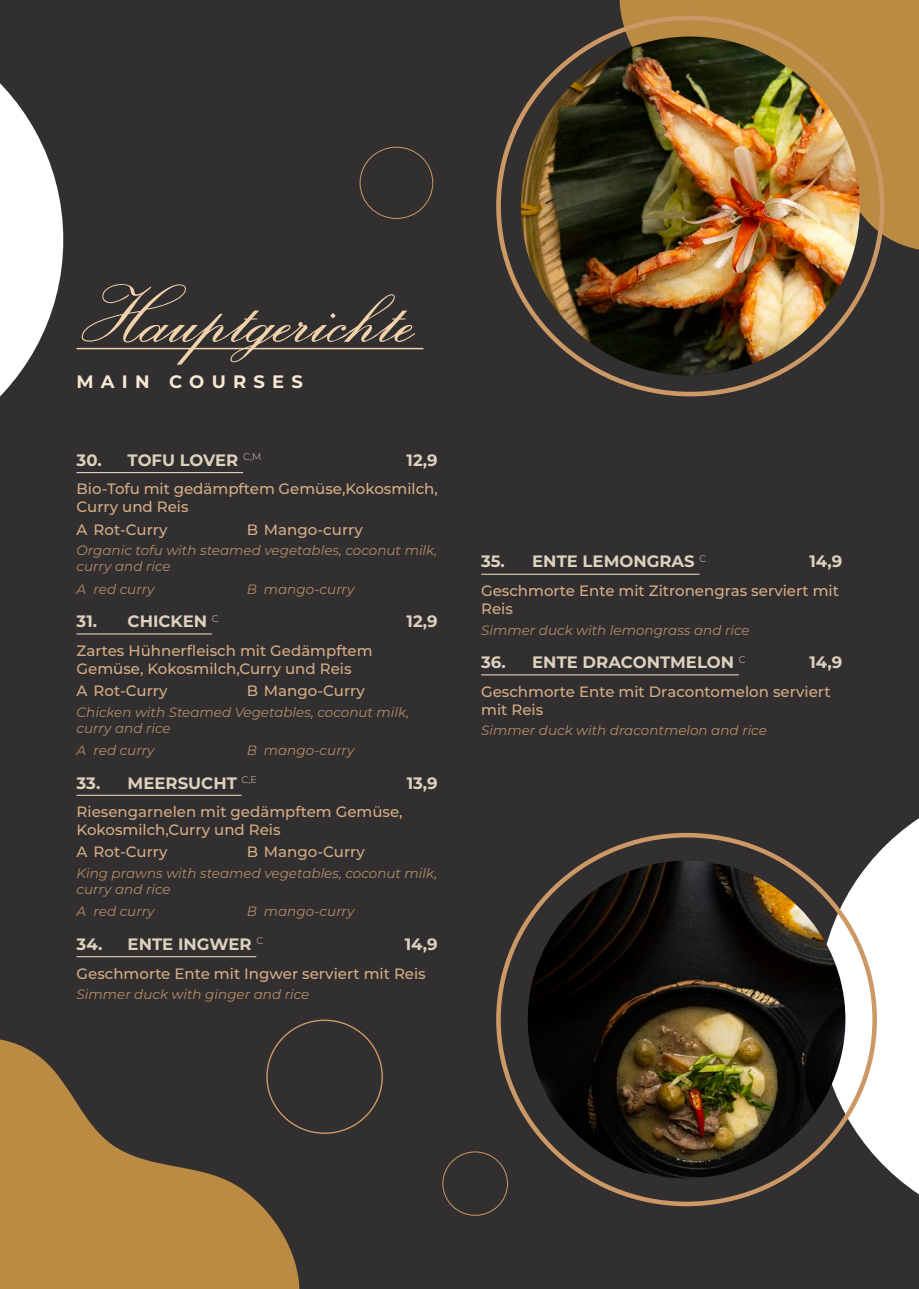
<style>
.page{position:relative;width:919px;height:1289px;background:#fff}
.page>*{position:absolute;margin:0;border:0;box-sizing:border-box;transform-origin:0 0}
.t1{font:82.5px "Exmouth";color:#f2d2ab}
.t2{font:700 18px "Montserrat";letter-spacing:.4em;color:#f8e8d2}
.t3{font:700 16.5px "Montserrat";color:#ded2be}
.t4{font:500 15px/18px "Montserrat";color:#d6ad85}
.t5{font:italic 13.5px/16.2px "Montserrat";color:#b58d68}
</style>
<div class="page">
<div style="left:0;top:0;width:918px;height:1288px;background:#312f30"></div>
<svg style="left:619px;top:0;width:299px;height:249px;background:#b78844"></svg>
<svg style="left:0;top:1039px;width:299px;height:249px;fill:#bb8b43"></svg>
<svg style="left:0;top:83px;width:63px;height:314px"></svg>
<svg style="left:817px;top:819px;width:101px;height:375px"></svg>
<img style="left:527px;top:860px;width:318px;height:318px;border-radius:159px">
<hr style="left:77px;top:348px;width:346px;height:1px;background:#f2d2ab">
<hr style="left:77px;top:472px;width:166px;height:1px;background:#ded2be">
<hr style="left:77px;top:633px;width:135px;height:1px;background:#ded2be">
<hr style="left:77px;top:794px;width:164px;height:1px;background:#ded2be">
<hr style="left:77px;top:956px;width:179px;height:1px;background:#ded2be">
<img style="left:520px;top:37px;width:339px;height:338px;border-radius:169px">
<div style="left:359px;top:147px;width:74px;height:72px;border:1px solid #c96;border-radius:50%"></div>
<div style="left:442px;top:1151px;width:66px;height:64px;border:1px solid #c96;border-radius:50%"></div>
<hr style="left:481px;top:573px;width:218px;height:2px;background:#ded2be">
<hr style="left:481px;top:674px;width:257px;height:1px;background:#ded2be">
<h1 class="t1" style="left:77px;top:266px;width:348px">Hauptgerichte</h1>
<p class="t2" style="left:77px;top:369px;width:226px">M AIN COURSES</p>
<p class="t3" style="left:77px;top:448px;width:43px">30. TO</p>
<p class="t3" style="left:152px;top:448px;width:109px">FU LOVER <sup>C,m</sup></p>
<p class="t3" style="left:406px;top:448px;width:33px">12,9</p>
<p class="t4" style="left:77px;top:479px;width:363px">Bio-Tofu mit gedämpftem Gemüse,Kokosmilch,<br>Curry und Reis</p>
<p class="t4" style="left:77px;top:520px;width:92px">A Rot-Curry</p>
<p class="t4" style="left:247px;top:520px;width:118px">B Mango-curry</p>
<p class="t5" style="left:77px;top:542px;width:362px">Organic tofu with steamed vegetables, coconut milk, curry and rice</p>
<p class="t5" style="left:77px;top:580px;width:80px">A red curry</p>
<p class="t5" style="left:247px;top:580px;width:109px">B mango-curry</p>
<p class="t3" style="left:77px;top:609px;width:43px">31. C</p>
<p class="t3" style="left:140px;top:609px;width:81px">HICKEN <sup>C</sup></p>
<p class="t3" style="left:406px;top:609px;width:33px">12,9</p>
<p class="t4" style="left:77px;top:641px;width:297px">Zartes Hühnerfleisch mit Gedämpftem<br>Gemüse, Kokosmilch,Curry und Reis</p>
<p class="t4" style="left:77px;top:681px;width:92px">A Rot-Curry</p>
<p class="t4" style="left:247px;top:681px;width:119px">B Mango-Curry</p>
<p class="t5" style="left:77px;top:703px;width:334px">Chicken with Steamed Vegetables, coconut milk, curry and rice</p>
<p class="t5" style="left:77px;top:741px;width:80px">A red curry</p>
<p class="t5" style="left:247px;top:741px;width:109px">B mango-curry</p>
<p class="t3" style="left:77px;top:770px;width:46px">33. M</p>
<p class="t3" style="left:143px;top:770px;width:115px">EERSUCHT <sup>C,E</sup></p>
<p class="t3" style="left:406px;top:770px;width:33px">13,9</p>
<p class="t4" style="left:77px;top:802px;width:327px">Riesengarnelen mit gedämpftem Gemüse,<br>Kokosmilch,Curry und Reis</p>
<p class="t4" style="left:77px;top:842px;width:92px">A Rot-Curry</p>
<p class="t4" style="left:247px;top:842px;width:119px">B Mango-Curry</p>
<p class="t5" style="left:77px;top:864px;width:362px">King prawns with steamed vegetables, coconut milk, curry and rice</p>
<p class="t5" style="left:77px;top:903px;width:80px">A red curry</p>
<p class="t5" style="left:247px;top:903px;width:109px">B mango-curry</p>
<p class="t3" style="left:77px;top:932px;width:188px">34. E NTE I NGWER <sup>C</sup></p>
<p class="t3" style="left:405px;top:932px;width:34px">14,9</p>
<p class="t4" style="left:77px;top:963px;width:351px">Geschmorte Ente mit Ingwer serviert mit Reis</p>
<p class="t5" style="left:77px;top:985px;width:234px">Simmer duck with ginger and rice</p>
<p class="t3" style="left:481px;top:549px;width:226px">35. ENTE LEMONGRAS <sup>C</sup></p>
<p class="t3" style="left:809px;top:549px;width:34px">14,9</p>
<p class="t4" style="left:481px;top:581px;width:359px">Geschmorte Ente mit Zitronengras serviert mit<br>Reis</p>
<p class="t5" style="left:481px;top:621px;width:270px">Simmer duck with lemongrass and rice</p>
<p class="t3" style="left:481px;top:650px;width:266px">36. E NTE DRACONTMELON <sup>C</sup></p>
<p class="t3" style="left:809px;top:650px;width:34px">14,9</p>
<p class="t4" style="left:481px;top:681px;width:351px">Geschmorte Ente mit Dracontomelon serviert mit Reis</p>
<p class="t5" style="left:481px;top:722px;width:287px">Simmer duck with dracontmelon and rice</p>
</div>
